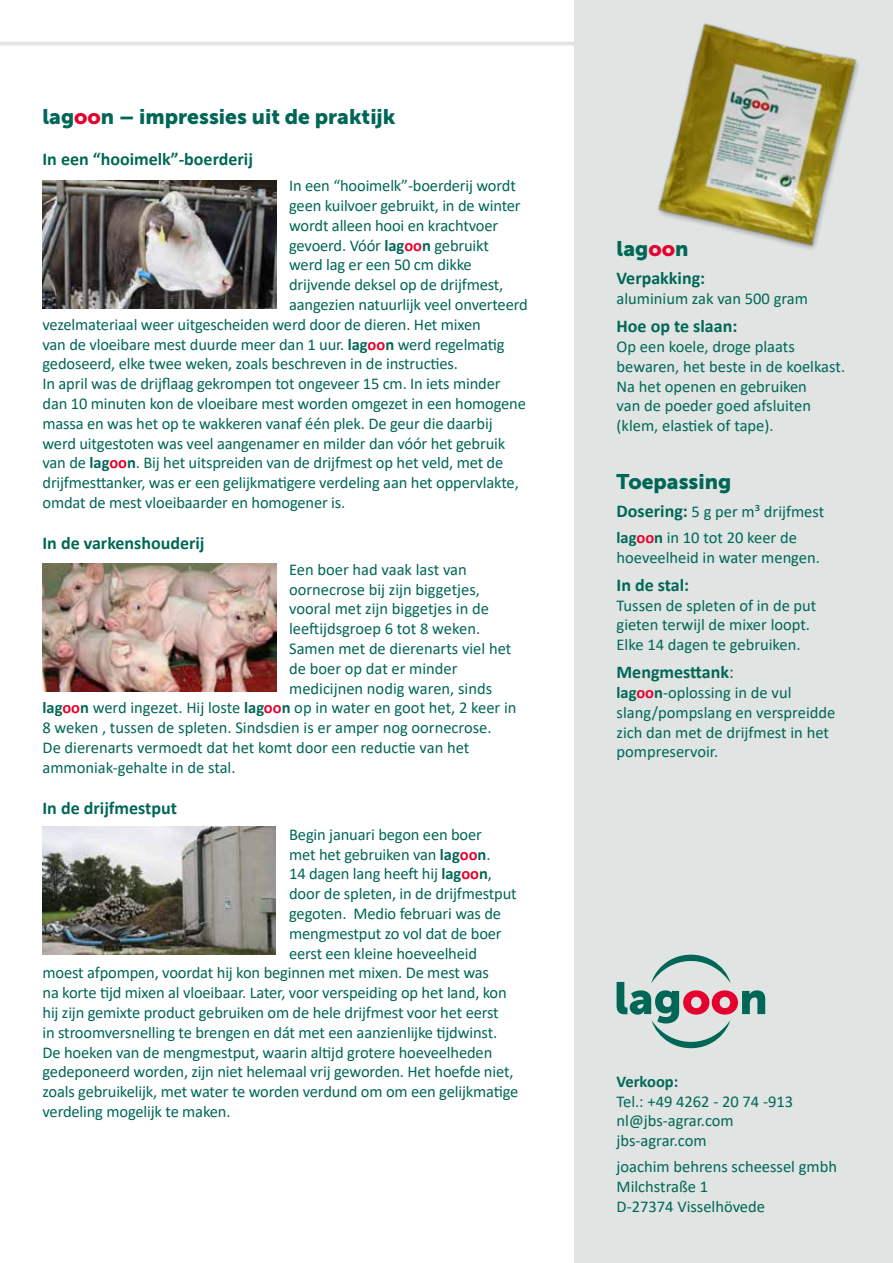
<style>
.page{position:relative;width:893px;height:1263px;background:#fff}
.page>*{position:absolute;margin:0;border:0;box-sizing:border-box;transform-origin:0 0}
.t1{font:21px "Museo Sans 900";color:#006757}
.t2{font:700 18px "Calibri";color:#006757}
.t3{font:16.5px/19.8px "Calibri";letter-spacing:-.01em;color:#006757}
.t4{font:700 16.5px "Calibri";color:#006757}
.s1{color:#e4032e}
.s2{font-weight:700}
.s3{font-weight:700;color:#e4032e}
.s4{font-weight:700;font-size:18px}
.s5{font-weight:400}
</style>
<div class="page">
<div style="left:574px;top:0;width:319px;height:1263px;background:#e0e4e2"></div>
<hr style="left:0;top:42px;width:893px;height:3px;background:#e0e4e2">
<svg style="left:617px;top:955px;width:148px;height:93px"></svg>
<img style="left:43px;top:180px;width:233px;height:128px">
<img style="left:43px;top:564px;width:233px;height:127px">
<img style="left:43px;top:827px;width:232px;height:127px">
<img style="left:658px;top:23px;width:201px;height:226px">
<p class="t1" style="left:43px;top:105px;width:355px">lag<span class="s1">oo</span>n – impressies uit de praktijk</p>
<p class="t2" style="left:43px;top:146px;width:212px">In een “hooimelk”-boerderij</p>
<p class="t3" style="left:289px;top:175px;width:228px">In een “hooimelk”-boerderij wordt</p>
<p class="t3" style="left:289px;top:195px;width:233px">geen kuilvoer gebruikt, in de winter</p>
<p class="t3" style="left:289px;top:215px;width:211px">wordt alleen hooi en krachtvoer</p>
<p class="t3" style="left:289px;top:235px;width:201px">gevoerd. Vóór <span class="s2">lag</span><span class="s3">oo</span><span class="s2">n</span> gebruikt</p>
<p class="t3" style="left:289px;top:254px;width:184px">werd lag er een 50 cm dikke</p>
<p class="t3" style="left:289px;top:274px;width:216px">drijvende deksel op de drijfmest,</p>
<p class="t3" style="left:289px;top:294px;width:240px">aangezien natuurlijk veel onverteerd</p>
<p class="t3" style="left:43px;top:314px;width:440px">vezelmateriaal weer uitgescheiden werd door de dieren. Het mixen</p>
<p class="t3" style="left:43px;top:334px;width:464px">van de vloeibare mest duurde meer dan 1 uur. <span class="s2">lag</span><span class="s3">oo</span><span class="s2">n</span> werd regelmatig</p>
<p class="t3" style="left:43px;top:353px;width:417px">gedoseerd, elke twee weken, zoals beschreven in de instructies.</p>
<p class="t3" style="left:43px;top:373px;width:459px">In april was de drijflaag gekrompen tot ongeveer 15 cm. In iets minder</p>
<p class="t3" style="left:43px;top:393px;width:485px">dan 10 minuten kon de vloeibare mest worden omgezet in een homogene</p>
<p class="t3" style="left:43px;top:413px;width:452px">massa en was het op te wakkeren vanaf één plek. De geur die daarbij</p>
<p class="t3" style="left:43px;top:433px;width:464px">werd uitgestoten was veel aangenamer en milder dan vóór het gebruik</p>
<p class="t3" style="left:43px;top:452px;width:462px">van de <span class="s2">lag</span><span class="s3">oo</span><span class="s2">n</span>. Bij het uitspreiden van de drijfmest op het veld, met de</p>
<p class="t3" style="left:43px;top:472px;width:478px">drijfmesttanker, was er een gelijkmatigere verdeling aan het oppervlakte,</p>
<p class="t3" style="left:43px;top:492px;width:304px">omdat de mest vloeibaarder en homogener is.</p>
<p class="t2" style="left:43px;top:530px;width:164px">In de varkenshouderij</p>
<p class="t3" style="left:289px;top:559px;width:179px">Een boer had vaak last van</p>
<p class="t3" style="left:289px;top:579px;width:192px">oornecrose bij zijn biggetjes,</p>
<p class="t3" style="left:289px;top:599px;width:201px">vooral met zijn biggetjes in de</p>
<p class="t3" style="left:289px;top:618px;width:193px">leeftijdsgroep 6 tot 8 weken.</p>
<p class="t3" style="left:289px;top:638px;width:224px">Samen met de dierenarts viel het</p>
<p class="t3" style="left:289px;top:658px;width:170px">de boer op dat er minder</p>
<p class="t3" style="left:289px;top:678px;width:204px">medicijnen nodig waren, sinds</p>
<p class="t3" style="left:43px;top:698px;width:475px"><span class="s2">lag</span><span class="s3">oo</span><span class="s2">n</span> werd ingezet. Hij loste <span class="s2">lag</span><span class="s3">oo</span><span class="s2">n</span> op in water en goot het, 2 keer in</p>
<p class="t3" style="left:43px;top:717px;width:451px">8 weken , tussen de spleten. Sindsdien is er amper nog oornecrose.</p>
<p class="t3" style="left:43px;top:737px;width:428px">De dierenarts vermoedt dat het komt door een reductie van het</p>
<p class="t3" style="left:43px;top:757px;width:194px">ammoniak-gehalte in de stal.</p>
<p class="t2" style="left:43px;top:795px;width:136px">In de drijfmestput</p>
<p class="t3" style="left:289px;top:824px;width:194px">Begin januari begon een boer</p>
<p class="t3" style="left:289px;top:844px;width:203px">met het gebruiken van <span class="s2">lag</span><span class="s3">oo</span><span class="s2">n</span>.</p>
<p class="t3" style="left:289px;top:864px;width:204px">14 dagen lang heeft hij <span class="s2">lag</span><span class="s3">oo</span><span class="s2">n</span>,</p>
<p class="t3" style="left:289px;top:883px;width:229px">door de spleten, in de drijfmestput</p>
<p class="t3" style="left:289px;top:903px;width:213px">gegoten. Medio februari was de</p>
<p class="t3" style="left:289px;top:923px;width:214px">mengmestput zo vol dat de boer</p>
<p class="t3" style="left:289px;top:943px;width:189px">eerst een kleine hoeveelheid</p>
<p class="t3" style="left:43px;top:963px;width:448px">moest afpompen, voordat hij kon beginnen met mixen. De mest was</p>
<p class="t3" style="left:43px;top:982px;width:466px">na korte tijd mixen al vloeibaar. Later, voor verspeiding op het land, kon</p>
<p class="t3" style="left:43px;top:1002px;width:458px">hij zijn gemixte product gebruiken om de hele drijfmest voor het eerst</p>
<p class="t3" style="left:43px;top:1022px;width:456px">in stroomversnelling te brengen en dát met een aanzienlijke tijdwinst.</p>
<p class="t3" style="left:43px;top:1042px;width:451px">De hoeken van de mengmestput, waarin altijd grotere hoeveelheden</p>
<p class="t3" style="left:43px;top:1062px;width:472px">gedeponeerd worden, zijn niet helemaal vrij geworden. Het hoefde niet,</p>
<p class="t3" style="left:43px;top:1081px;width:477px">zoals gebruikelijk, met water te worden verdund om om een gelijkmatige</p>
<p class="t3" style="left:43px;top:1101px;width:190px">verdeling mogelijk te maken.</p>
<p class="t1" style="left:617px;top:237px;width:73px">lag<span class="s1">oo</span>n</p>
<p class="t2" style="left:617px;top:266px;width:90px">Verpakking:</p>
<p class="t3" style="left:617px;top:288px;width:193px">aluminium zak van 500 gram</p>
<p class="t2" style="left:617px;top:313px;width:122px">Hoe op te slaan:</p>
<p class="t3" style="left:617px;top:336px;width:230px">Op een koele, droge plaats bewaren, het beste in de koelkast.<br>Na het openen en gebruiken<br>van de poeder goed afsluiten (klem, elastiek of tape).</p>
<p class="t1" style="left:617px;top:470px;width:116px">Toepassing</p>
<p class="t3" style="left:617px;top:498px;width:209px;line-height:26.2px"><span class="s4">Dosering:</span> 5 g per m³ drijfmest <span class="s2">lag</span><span class="s3">oo</span><span class="s2">n</span> in 10 tot 20 keer de</p>
<p class="t3" style="left:617px;top:547px;width:205px">hoeveelheid in water mengen.</p>
<p class="t2" style="left:617px;top:572px;width:74px">In de stal:</p>
<p class="t3" style="left:617px;top:595px;width:201px">Tussen de spleten of in de put gieten terwijl de mixer loopt.<br>Elke 14 dagen te gebruiken.</p>
<p class="t2" style="left:617px;top:659px;width:119px">Mengmesttank<span class="s5">:</span></p>
<p class="t3" style="left:617px;top:682px;width:220px"><span class="s2">lag</span><span class="s3">oo</span><span class="s2">n</span>-oplossing in de vul slang/pompslang en verspreidde zich dan met de drijfmest in het pompreservoir.</p>
<p class="t4" style="left:617px;top:1069px;width:63px">Verkoop:</p>
<p class="t3" style="left:617px;top:1091px;width:178px">Tel.: +49 4262 - 20 74 -913 nl@jbs-agrar.com jbs-agrar.com</p>
<p class="t3" style="left:617px;top:1156px;width:222px">joachim behrens scheessel gmbh<br>Milchstraße 1<br>D-27374 Visselhövede</p>
</div>
